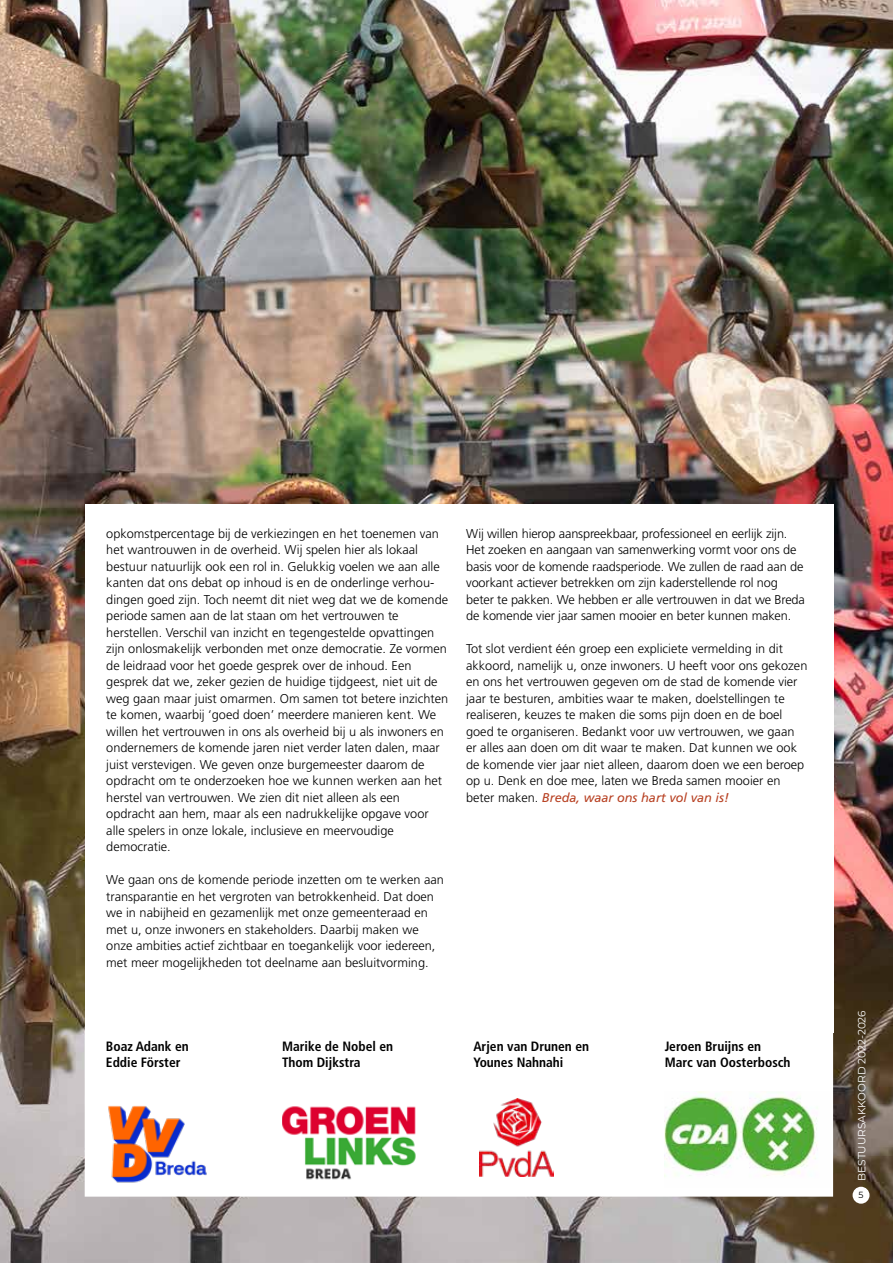
<style>
.page{position:relative;width:893px;height:1263px;background:#fff}
.page>*{position:absolute;margin:0;border:0;box-sizing:border-box;transform-origin:0 0}
.t1{font:700 condensed 13.5px/16.2px "Frutiger LT Std";color:#000}
.t2{font:300 12.75px/16.5px "Frutiger LT Std";color:#000}
.t3{font:10.5px "Montserrat";color:#fff}
.t4{font:8.85px "Montserrat";color:#000}
.s1{font-weight:400;font-style:italic;color:#b84224}
</style>
<div class="page">
<img style="left:0;top:0;width:893px;height:1263px">
<div style="left:85px;top:505px;width:748px;height:528px;background:#fff"></div>
<svg style="left:85px;top:1033px;width:748px;height:163px"></svg>
<img style="left:106px;top:1091px;width:103px;height:97px">
<img style="left:282px;top:1091px;width:147px;height:96px">
<div style="left:473px;top:1091px;width:86px;height:96px;background:#fff"></div>
<img style="left:480px;top:1098px;width:73px;height:78px">
<img style="left:665px;top:1091px;width:166px;height:96px">
<div style="left:853px;top:1187px;width:16px;height:17px;background:#fff;border-radius:50%"></div>
<p class="t2" style="left:106px;top:525px;width:343px">opkomstpercentage bij de verkiezingen en het toenemen van het wantrouwen in de overheid. Wij spelen hier als lokaal bestuur natuurlijk ook een rol in. Gelukkig voelen we aan alle kanten dat ons debat op inhoud is en de onderlinge verhou&shy;dingen goed zijn. Toch neemt dit niet weg dat we de komende periode samen aan de lat staan om het vertrouwen te herstellen. Verschil van inzicht en tegengestelde opvattingen zijn onlosmakelijk verbonden met onze democratie. Ze vormen de leidraad voor het goede gesprek over de inhoud. Een gesprek dat we, zeker gezien de huidige tijdgeest, niet uit de weg gaan maar juist omarmen. Om samen tot betere inzichten te komen, waarbij ‘goed doen’ meerdere manieren kent. We willen het vertrouwen in ons als overheid bij u als inwoners en ondernemers de komende jaren niet verder laten dalen, maar juist verstevigen. We geven onze burgemeester daarom de opdracht om te onderzoeken hoe we kunnen werken aan het herstel van vertrouwen. We zien dit niet alleen als een opdracht aan hem, maar als een nadrukkelijke opgave voor alle spelers in onze lokale, inclusieve en meervoudige democratie.</p>
<p class="t2" style="left:106px;top:872px;width:339px">We gaan ons de komende periode inzetten om te werken aan transparantie en het vergroten van betrokkenheid. Dat doen we in nabijheid en gezamenlijk met onze gemeenteraad en met u, onze inwoners en stakeholders. Daarbij maken we onze ambities actief zichtbaar en toegankelijk voor iedereen, met meer mogelijkheden tot deelname aan besluitvorming.</p>
<p class="t2" style="left:466px;top:525px;width:340px">Wij willen hierop aanspreekbaar, professioneel en eerlijk zijn.<br>Het zoeken en aangaan van samenwerking vormt voor ons de basis voor de komende raadsperiode. We zullen de raad aan de voorkant actiever betrekken om zijn kaderstellende rol nog beter te pakken. We hebben er alle vertrouwen in dat we Breda de komende vier jaar samen mooier en beter kunnen maken.</p>
<p class="t2" style="left:466px;top:641px;width:343px">Tot slot verdient één groep een expliciete vermelding in dit akkoord, namelijk u, onze inwoners. U heeft voor ons gekozen en ons het vertrouwen gegeven om de stad de komende vier jaar te besturen, ambities waar te maken, doelstellingen te realiseren, keuzes te maken die soms pijn doen en de boel goed te organiseren. Bedankt voor uw vertrouwen, we gaan er alles aan doen om dit waar te maken. Dat kunnen we ook de komende vier jaar niet alleen, daarom doen we een beroep op u. Denk en doe mee, laten we Breda samen mooier en beter maken. <span class="s1">Breda, waar ons hart vol van is!</span></p>
<p class="t1" style="left:106px;top:1038px;width:85px">Boaz Adank en<br>Eddie Förster</p>
<p class="t1" style="left:282px;top:1038px;width:113px">Marike de Nobel en<br>Thom Dijkstra</p>
<p class="t1" style="left:473px;top:1038px;width:117px">Arjen van Drunen en<br>Younes Nahnahi</p>
<p class="t1" style="left:665px;top:1038px;width:127px">Jeroen Bruijns en<br>Marc van Oosterbosch</p>
<p class="t3" style="left:854px;top:1181px;width:172px;rotate:-90deg">BESTUURSAKKOORD 2022-2026</p>
<p class="t4" style="left:858px;top:1189px;width:7px">5</p>
</div>
